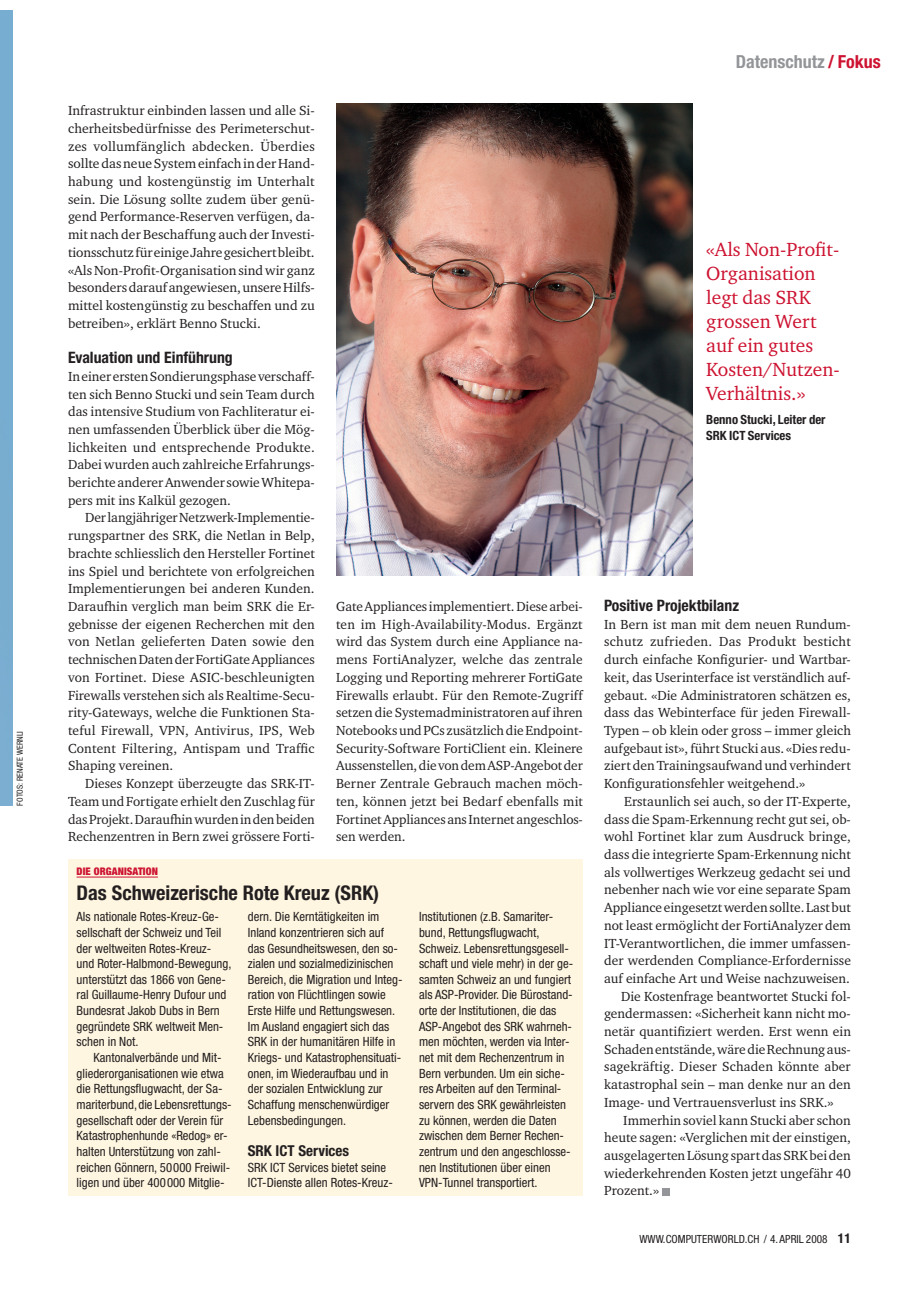
<style>
.page{position:relative;width:919px;height:1289px;background:#fff}
.page>*{position:absolute;margin:0;border:0;box-sizing:border-box;transform-origin:0 0}
.t1{font:700 condensed 20.25px "Helvetica Neue LT Std";color:#231f20}
.t2{font:19.5px/24px "Charter ITC";color:#cd1331}
.t3{font:700 condensed 18px "Helvetica Neue LT Std";color:#939598}
.t4{font:700 condensed 15.75px "Helvetica Neue LT Std";color:#231f20}
.t5{font:700 condensed 15px "Helvetica Neue LT Std";color:#231f20}
.t6{font:13.5px/17.7px "Charter ITC";color:#231f20;text-align:justify}
.t7{font:condensed 12.75px/15.6px "Helvetica Neue LT Std";color:#231f20}
.t8{font:700 condensed 12.75px/15.8px "Helvetica Neue LT Std";color:#231f20}
.t9{font:condensed 11.25px "Helvetica Neue LT Std";color:#231f20}
.t10{font:900 condensed 10.5px "Helvetica Neue LT Std";letter-spacing:.01em;color:#cd1331}
.t11{font:condensed 8.25px "Helvetica Neue LT Std";letter-spacing:.01em;color:#231f20}
.s1{color:#cd1331}
.s2{font-weight:700;font-size:13.5px}
</style>
<div class="page">
<div style="left:68px;top:859px;width:515px;height:336px;background:#fef6e1"></div>
<hr style="left:77px;top:876px;width:81px;height:1px;background:#cd1331">
<div style="left:662px;top:1187px;width:7px;height:8px;background:#939598"></div>
<img style="left:336px;top:104px;width:356px;height:471px">
<p class="t11" style="left:15px;top:805px;width:76px;rotate:-90deg">FOTOS: RENATE WERNLI</p>
<h3 class="t3" style="left:735px;top:51px;width:146px">Datenschutz <span class="s1">/ Fokus</span></h3>
<p class="t6" style="left:68px;top:101px;width:248px">Infrastruktur einbinden lassen und alle Si&shy;cherheitsbedürfnisse des Perimeterschut&shy;zes vollumfänglich abdecken. Überdies sollte das neue System einfach in der Hand&shy;habung und kostengünstig im Unterhalt sein. Die Lösung sollte zudem über genü&shy;gend Performance-Reserven verfügen, da&shy;mit nach der Beschaffung auch der Investi&shy;tionsschutz für einige Jahre gesichert bleibt. «Als Non-Profit-Organisation sind wir ganz besonders darauf angewiesen, unsere Hilfs&shy;mittel kostengünstig zu beschaffen und zu betreiben», erklärt Benno Stucki.</p>
<p class="t4" style="left:68px;top:348px;width:166px">Evaluation und Einführung</p>
<p class="t6" style="left:68px;top:367px;width:248px">In einer ersten Sondierungsphase verschaff&shy;ten sich Benno Stucki und sein Team durch das intensive Studium von Fachliteratur ei&shy;nen umfassenden Überblick über die Mög&shy;lichkeiten und entsprechende Produkte.<br>Dabei wurden auch zahlreiche Erfahrungs&shy;berichte anderer Anwender sowie Whitepa&shy;pers mit ins Kalkül gezogen.</p>
<p class="t6" style="left:68px;top:508px;width:248px;text-indent:17px">Der langjähriger Netzwerk-Implementie&shy;rungspartner des SRK, die Netlan in Belp, brachte schliesslich den Hersteller Fortinet ins Spiel und berichtete von erfolgreichen Implementierungen bei anderen Kunden.<br>Daraufhin verglich man beim SRK die Er&shy;gebnisse der eigenen Recherchen mit den von Netlan gelieferten Daten sowie den technischen Daten der FortiGate Appliances von Fortinet. Diese ASIC-beschleunigten Firewalls verstehen sich als Realtime-Secu&shy;rity-Gateways, welche die Funktionen Sta&shy;teful Firewall, VPN, Antivirus, IPS, Web Content Filtering, Antispam und Traffic Shaping vereinen.</p>
<p class="t6" style="left:68px;top:774px;width:248px;text-indent:17px">Dieses Konzept überzeugte das SRK-IT-Team und Fortigate erhielt den Zuschlag für das Projekt. Daraufhin wurden in den beiden Rechenzentren in Bern zwei grössere Forti-</p>
<h2 class="t2" style="left:706px;top:237px;width:135px">«Als Non-Profit-<br>Organisation legt das SRK grossen Wert auf ein gutes<br>Kosten/Nutzen-<br>Verhältnis.»</h2>
<p class="t8" style="left:706px;top:412px;width:121px">Benno Stucki, Leiter der<br>SRK ICT Services</p>
<p class="t6" style="left:336px;top:597px;width:248px">Gate Appliances implementiert. Diese arbei&shy;ten im High-Availability-Modus. Ergänzt wird das System durch eine Appliance na&shy;mens FortiAnalyzer, welche das zentrale Logging und Reporting mehrerer FortiGate Firewalls erlaubt. Für den Remote-Zugriff setzen die Systemadministratoren auf ihren Notebooks und PCs zusätzlich die Endpoint-Security-Software FortiClient ein. Kleinere Aussenstellen, die von dem ASP-Angebot der Berner Zentrale Gebrauch machen möch&shy;ten, können jetzt bei Bedarf ebenfalls mit Fortinet Appliances ans Internet angeschlos&shy;sen werden.</p>
<p class="t4" style="left:604px;top:596px;width:136px">Positive Projektbilanz</p>
<p class="t6" style="left:604px;top:615px;width:248px">In Bern ist man mit dem neuen Rundum&shy;schutz zufrieden. Das Produkt besticht durch einfache Konfigurier- und Wartbar&shy;keit, das Userinterface ist verständlich auf&shy;gebaut. «Die Administratoren schätzen es, dass das Webinterface für jeden Firewall-Typen – ob klein oder gross – immer gleich aufgebaut ist», führt Stucki aus. «Dies redu&shy;ziert den Trainingsaufwand und verhindert Konfigurationsfehler weitgehend.»</p>
<p class="t6" style="left:624px;top:792px;width:228px">Erstaunlich sei auch, so der IT-Experte,</p>
<p class="t6" style="left:604px;top:809px;width:248px">dass die Spam-Erkennung recht gut sei, ob-</p>
<p class="t6" style="left:604px;top:827px;width:248px">wohl Fortinet klar zum Ausdruck bringe,</p>
<p class="t6" style="left:604px;top:845px;width:248px">dass die integrierte Spam-Erkennung nicht</p>
<p class="t6" style="left:604px;top:862px;width:248px">als vollwertiges Werkzeug gedacht sei und</p>
<p class="t6" style="left:604px;top:880px;width:248px">nebenher nach wie vor eine separate Spam</p>
<p class="t6" style="left:604px;top:898px;width:248px">Appliance eingesetzt werden sollte. Last but</p>
<p class="t6" style="left:604px;top:916px;width:248px">not least ermöglicht der FortiAnalyzer dem</p>
<p class="t6" style="left:604px;top:933px;width:248px">IT-Verantwortlichen, die immer umfassen-</p>
<p class="t6" style="left:604px;top:951px;width:248px">der werdenden Compliance-Erfordernisse</p>
<p class="t6" style="left:604px;top:969px;width:247px">auf einfache Art und Weise nachzuweisen.</p>
<p class="t6" style="left:621px;top:986px;width:231px">Die Kostenfrage beantwortet Stucki fol-</p>
<p class="t6" style="left:604px;top:1004px;width:248px">gendermassen: «Sicherheit kann nicht mo-</p>
<p class="t6" style="left:604px;top:1022px;width:248px">netär quantifiziert werden. Erst wenn ein</p>
<p class="t6" style="left:604px;top:1039px;width:248px">Schaden entstände, wäre die Rechnung aus-</p>
<p class="t6" style="left:604px;top:1057px;width:248px">sagekräftig. Dieser Schaden könnte aber</p>
<p class="t6" style="left:604px;top:1075px;width:248px">katastrophal sein – man denke nur an den</p>
<p class="t6" style="left:604px;top:1093px;width:231px">Image- und Vertrauensverlust ins SRK.»</p>
<p class="t6" style="left:623px;top:1110px;width:229px">Immerhin soviel kann Stucki aber schon</p>
<p class="t6" style="left:604px;top:1128px;width:248px">heute sagen: «Verglichen mit der einstigen,</p>
<p class="t6" style="left:604px;top:1146px;width:248px">ausgelagerten Lösung spart das SRK bei den</p>
<p class="t6" style="left:604px;top:1163px;width:248px">wiederkehrenden Kosten jetzt ungefähr 40</p>
<p class="t6" style="left:604px;top:1181px;width:56px">Prozent.»</p>
<p class="t10" style="left:77px;top:864px;width:83px">DIE ORGANISATION</p>
<h1 class="t1" style="left:77px;top:880px;width:304px">Das Schweizerische Rote Kreuz (SRK)</h1>
<p class="t7" style="left:77px;top:908px;width:156px">Als nationale Rotes-Kreuz-Ge&shy;sellschaft der Schweiz und Teil der weltweiten Rotes-Kreuz&shy;und Roter-Halbmond-Bewegung, unterstützt das 1866 von Gene&shy;ral Guillaume-Henry Dufour und<br>Bundesrat Jakob Dubs in Bern gegründete SRK weltweit Men&shy;schen in Not.</p>
<p class="t7" style="left:77px;top:1049px;width:157px;text-indent:17px">Kantonalverbände und Mit&shy;gliederorganisationen wie etwa die Rettungsflugwacht, der Sa&shy;mariterbund, die Lebensrettungs&shy;gesellschaft oder der Verein für<br>Katastrophenhunde «Redog» er&shy;halten Unterstützung von zahl&shy;reichen Gönnern, 50000 Freiwil&shy;ligen und über 400000 Mitglie-</p>
<p class="t7" style="left:248px;top:908px;width:156px">dern. Die Kerntätigkeiten im<br>Inland konzentrieren sich auf das Gesundheitswesen, den so&shy;zialen und sozialmedizinischen<br>Bereich, die Migration und Integ&shy;ration von Flüchtlingen sowie<br>Erste Hilfe und Rettungswesen.<br>Im Ausland engagiert sich das<br>SRK in der humanitären Hilfe in<br>Kriegs- und Katastrophensituati&shy;onen, im Wiederaufbau und in der sozialen Entwicklung zur<br>Schaffung menschenwürdiger<br>Lebensbedingungen.</p>
<p class="t5" style="left:248px;top:1141px;width:103px">SRK ICT Services</p>
<p class="t7" style="left:248px;top:1159px;width:146px">SRK ICT Services bietet seine<br>ICT-Dienste allen Rotes-Kreuz-</p>
<p class="t7" style="left:419px;top:908px;width:156px">Institutionen (z.B. Samariter&shy;bund, Rettungsflugwacht,<br>Schweiz. Lebensrettungsgesell&shy;schaft und viele mehr) in der ge&shy;samten Schweiz an und fungiert als ASP-Provider. Die Bürostand&shy;orte der Institutionen, die das<br>ASP-Angebot des SRK wahrneh&shy;men möchten, werden via Inter&shy;net mit dem Rechenzentrum in<br>Bern verbunden. Um ein siche&shy;res Arbeiten auf den Terminal&shy;servern des SRK gewährleisten zu können, werden die Daten zwischen dem Berner Rechen&shy;zentrum und den angeschlosse&shy;nen Institutionen über einen<br>VPN-Tunnel transportiert.</p>
<p class="t9" style="left:639px;top:1232px;width:213px">WWW.COMPUTERWORLD.CH / 4. APRIL 2008 <span class="s2">11</span></p>
</div>
